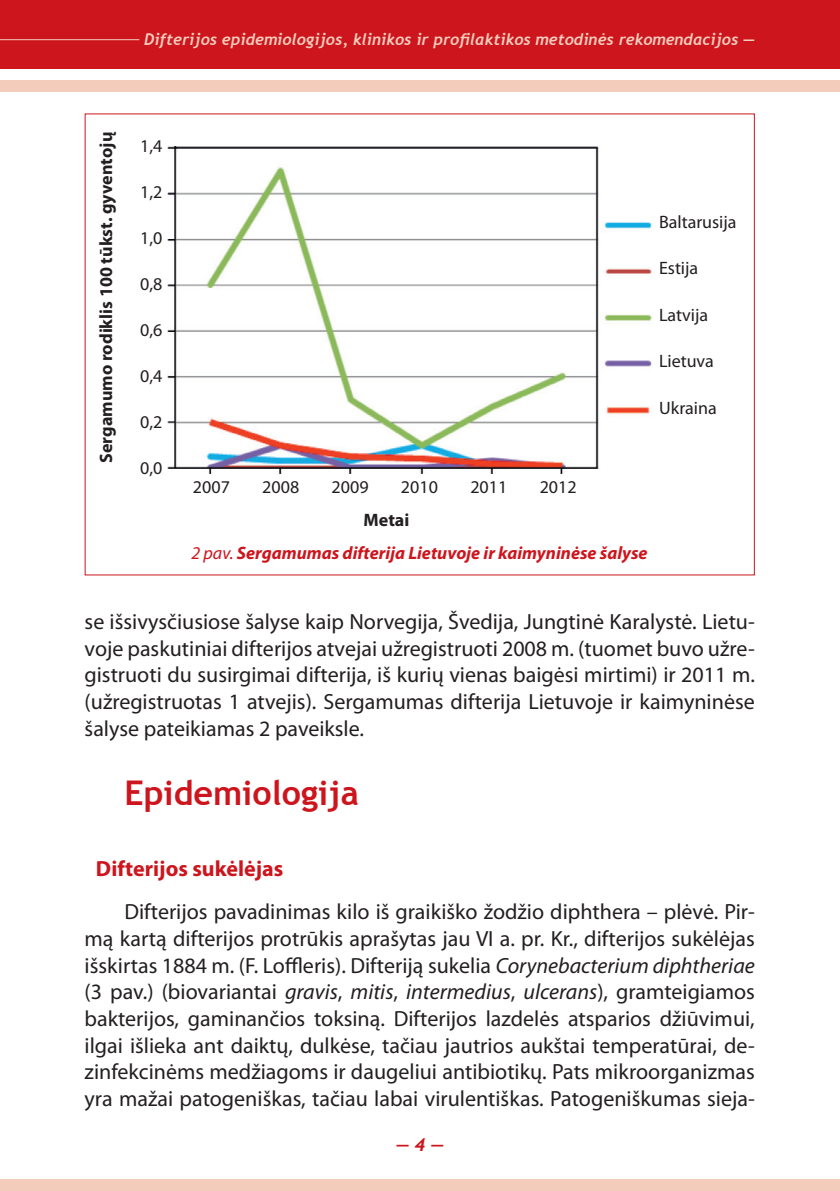
<style>
.page{position:relative;width:840px;height:1191px;background:#fff}
.page>*{position:absolute;margin:0;border:0;box-sizing:border-box;transform-origin:0 0}
.t1{font:700 34px "Trebuchet MS";color:#cd151d}
.t2{font:22px/26.6px "Myriad Pro";color:#231f20;text-align:justify}
.t3{font:700 22px "Myriad Pro";color:#cd151d}
.t4{font:18px "Myriad Pro";color:#231f20}
.t5{font:italic 700 18px "Myriad Pro";color:#cd151d}
.t6{font:700 18px "Myriad Pro";color:#231f20}
.t7{font:italic 700 18px "Trebuchet";color:#cd151d}
.t8{font:italic 700 16px "Trebuchet";color:#f4ccbc}
.s1{font-weight:400}
.s2{font-style:italic}
</style>
<div class="page">
<div style="left:0;top:0;width:839px;height:69px;background:#cd151d"></div>
<div style="left:0;top:80px;width:839px;height:11px;background:#f4ccbc"></div>
<div style="left:0;top:1179px;width:839px;height:12px;background:#f4ccbc"></div>
<hr style="left:0;top:39px;width:139px;height:1px;background:#f4ccbc">
<img style="left:168px;top:147px;width:484px;height:327px">
<p class="t8" style="left:144px;top:29px;width:612px">Difterijos epidemiologijos, klinikos ir profilaktikos metodinės rekomendacijos —</p>
<p class="t6" style="left:94px;top:463px;width:332px;rotate:-90deg">Sergamumo rodiklis 100 tūkst. gyventojų</p>
<p class="t4" style="left:140px;top:135px;width:24px">1,4</p>
<p class="t4" style="left:140px;top:181px;width:24px">1,2</p>
<p class="t4" style="left:140px;top:227px;width:24px">1,0</p>
<p class="t4" style="left:140px;top:273px;width:24px">0,8</p>
<p class="t4" style="left:140px;top:319px;width:24px">0,6</p>
<p class="t4" style="left:140px;top:365px;width:24px">0,4</p>
<p class="t4" style="left:140px;top:411px;width:24px">0,2</p>
<p class="t4" style="left:140px;top:457px;width:24px">0,0</p>
<p class="t4" style="left:658px;top:211px;width:79px">Baltarusija</p>
<p class="t4" style="left:658px;top:257px;width:41px">Estija</p>
<p class="t4" style="left:658px;top:304px;width:51px">Latvija</p>
<p class="t4" style="left:658px;top:350px;width:56px">Lietuva</p>
<p class="t4" style="left:658px;top:397px;width:59px">Ukraina</p>
<p class="t4" style="left:193px;top:476px;width:38px">2007</p>
<p class="t4" style="left:262px;top:476px;width:38px">2008</p>
<p class="t4" style="left:331px;top:476px;width:38px">2009</p>
<p class="t4" style="left:401px;top:476px;width:38px">2010</p>
<p class="t4" style="left:470px;top:476px;width:38px">2011</p>
<p class="t4" style="left:539px;top:476px;width:38px">2012</p>
<p class="t6" style="left:363px;top:508px;width:47px">Metai</p>
<p class="t5" style="left:191px;top:541px;width:457px"><span class="s1">2 pav.</span> Sergamumas difterija Lietuvoje ir kaimyninėse šalyse</p>
<p class="t2" style="left:85px;top:608px;width:671px">se išsivysčiusiose šalyse kaip Norvegija, Švedija, Jungtinė Karalystė. Lietu&shy;voje paskutiniai difterijos atvejai užregistruoti 2008 m. (tuomet buvo užre&shy;gistruoti du susirgimai difterija, iš kurių vienas baigėsi mirtimi) ir 2011 m. (užregistruotas 1 atvejis). Sergamumas difterija Lietuvoje ir kaimyninėse šalyse pateikiamas 2 paveiksle.</p>
<h1 class="t1" style="left:124px;top:772px;width:236px">Epidemiologija</h1>
<p class="t3" style="left:96px;top:853px;width:189px">Difterijos sukėlėjas</p>
<p class="t2" style="left:85px;top:898px;width:671px;text-indent:40px">Difterijos pavadinimas kilo iš graikiško žodžio diphthera – plėvė. Pir&shy;mą kartą difterijos protrūkis aprašytas jau VI a. pr. Kr., difterijos sukėlėjas išskirtas 1884 m. (F. Loffleris). Difteriją sukelia <span class="s2">Corynebacterium diphtheriae </span>(3 pav.) (biovariantai <span class="s2">gravis</span>, <span class="s2">mitis</span>, <span class="s2">intermedius</span>, <span class="s2">ulcerans</span>), gramteigiamos bakterijos, gaminančios toksiną. Difterijos lazdelės atsparios džiūvimui, ilgai išlieka ant daiktų, dulkėse, tačiau jautrios aukštai temperatūrai, de&shy;zinfekcinėms medžiagoms ir daugeliui antibiotikų. Pats mikroorganizmas yra mažai patogeniškas, tačiau labai virulentiškas. Patogeniškumas sieja-</p>
<p class="t7" style="left:396px;top:1133px;width:49px">— 4 —</p>
</div>
